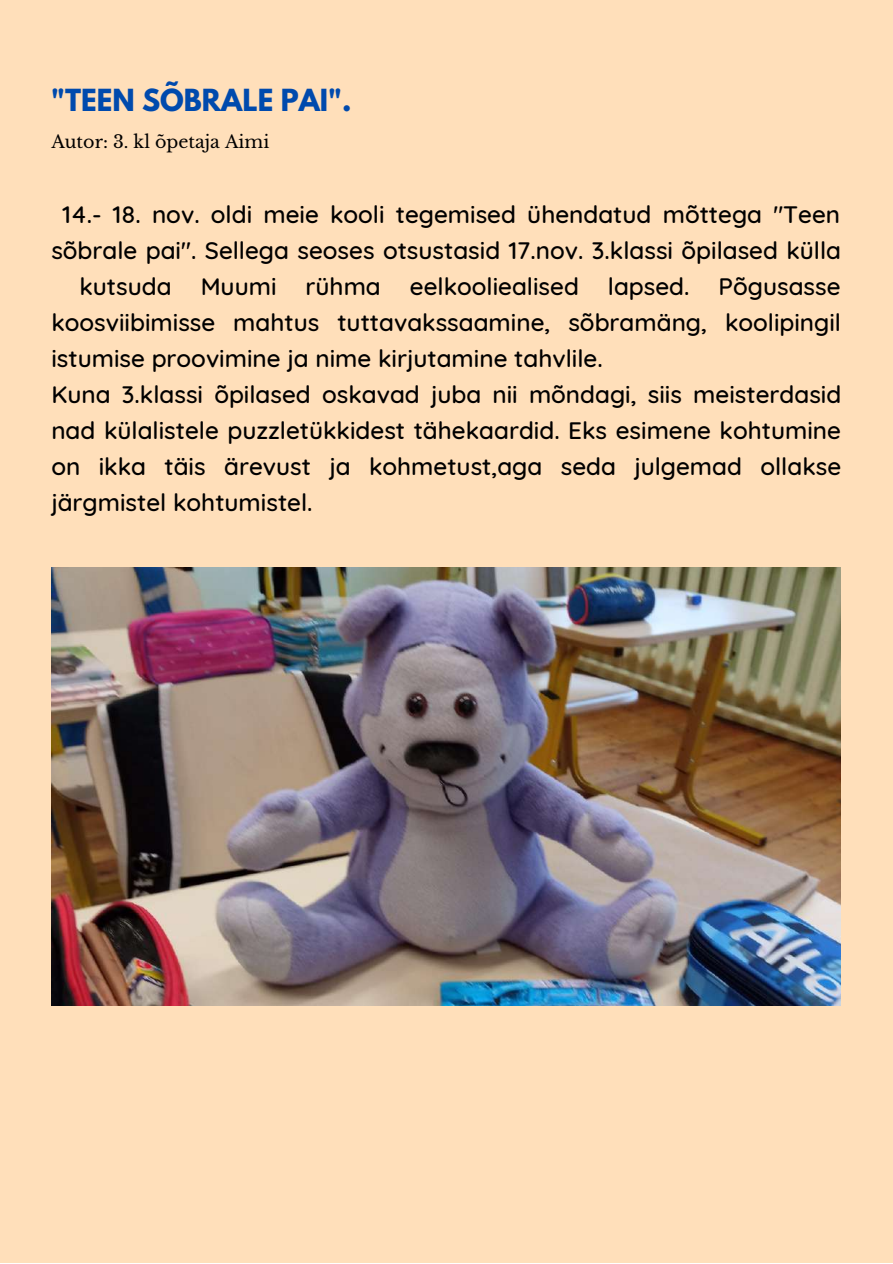
<style>
.page{position:relative;width:893px;height:1264px;background:#fff}
.page>*{position:absolute;margin:0;border:0;box-sizing:border-box;transform-origin:0 0}
.t1{font:700 27px "League Spartan";color:#004aad}
.t2{font:500 24.3px "Quicksand";color:#000}
.t3{font:17.55px "Libre Baskerville";color:#000}
</style>
<div class="page">
<div style="left:0;top:0;width:892px;height:1262px;background:#ffdfba"></div>
<img style="left:51px;top:567px;width:789px;height:438px">
<p class="t1" style="left:51px;top:87px;width:302px">"TEEN SÕBRALE PAI".</p>
<p class="t3" style="left:51px;top:131px;width:219px">Autor: 3. kl õpetaja Aimi</p>
<p class="t2" style="left:63px;top:198px;width:779px">14.- 18. nov. oldi meie kooli tegemised ühendatud mõttega "Teen</p>
<p class="t2" style="left:51px;top:234px;width:791px">sõbrale pai". Sellega seoses otsustasid 17.nov. 3.klassi õpilased külla</p>
<p class="t2" style="left:79px;top:270px;width:762px">kutsuda Muumi rühma eelkooliealised lapsed. Põgusasse</p>
<p class="t2" style="left:51px;top:306px;width:791px">koosviibimisse mahtus tuttavakssaamine, sõbramäng, koolipingil</p>
<p class="t2" style="left:51px;top:342px;width:553px">istumise proovimine ja nime kirjutamine tahvlile.</p>
<p class="t2" style="left:51px;top:378px;width:791px">Kuna 3.klassi õpilased oskavad juba nii mõndagi, siis meisterdasid</p>
<p class="t2" style="left:51px;top:414px;width:791px">nad külalistele puzzletükkidest tähekaardid. Eks esimene kohtumine</p>
<p class="t2" style="left:51px;top:450px;width:791px">on ikka täis ärevust ja kohmetust,aga seda julgemad ollakse</p>
<p class="t2" style="left:51px;top:486px;width:263px">järgmistel kohtumistel.</p>
</div>
